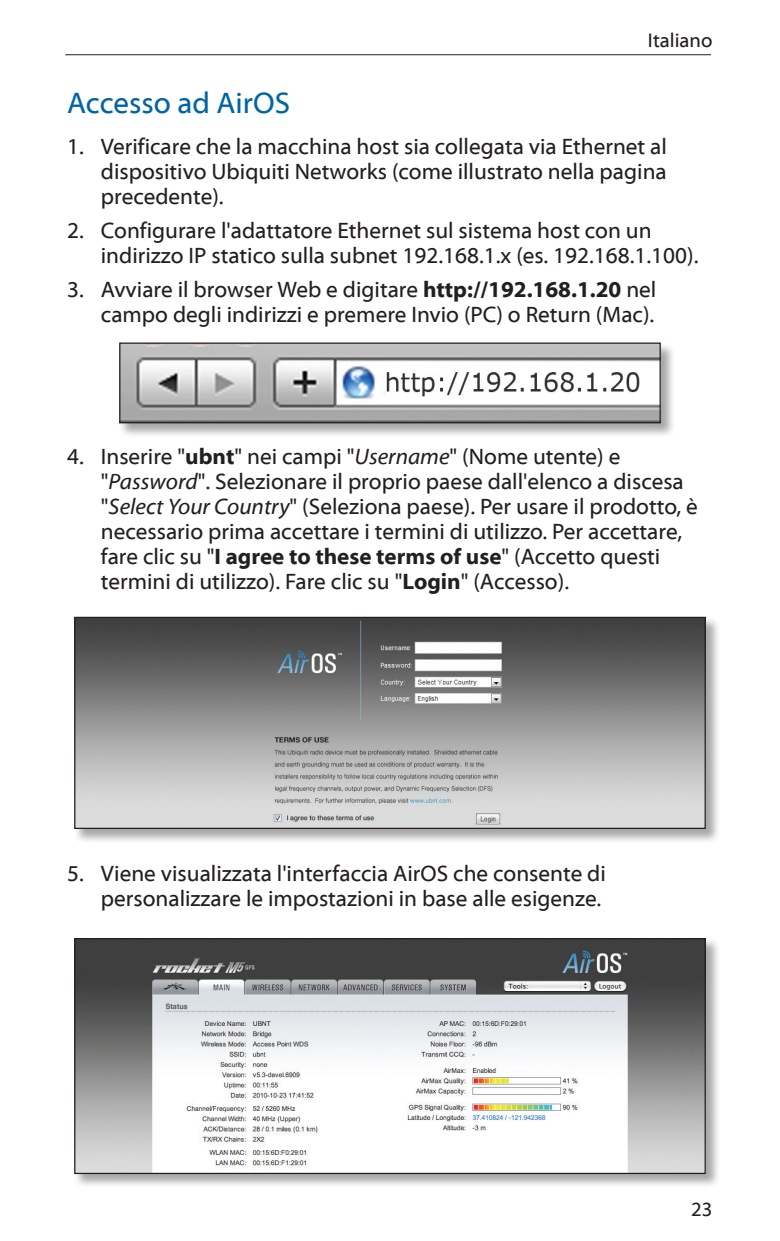
<style>
.page{position:relative;width:780px;height:1241px;background:#fff}
.page>*{position:absolute;margin:0;border:0;box-sizing:border-box;transform-origin:0 0}
.Heading_1{font:30px "Myriad Web Pro";color:#0065a4}
.Numbered_List{font:22.5px/25px "Myriad Web Pro";color:#231f20}
.Header-Footer_Right{font:20px "Myriad Web Pro";color:#231f20}
.Page_Number_Right{font:20px "Myriad Web Pro";color:#231f20}
.s1{font-weight:700}
.s2{font-style:italic}
</style>
<div class="page">
<hr style="left:65px;top:54px;width:646px;height:1px;background:#231f20">
<div style="left:118px;top:342px;width:557px;height:96px;background:#231f20;opacity:.4"></div>
<img style="left:121px;top:344px;width:537px;height:77px">
<div style="left:119px;top:342px;width:541px;height:81px;border:1px solid #241e1b"></div>
<div style="left:73px;top:616px;width:647px;height:227px;background:#231f20;opacity:.4"></div>
<img style="left:76px;top:618px;width:627px;height:208px">
<div style="left:74px;top:616px;width:631px;height:212px;border:1px solid #241e1b"></div>
<div style="left:73px;top:937px;width:647px;height:251px;background:#231f20;opacity:.4"></div>
<img style="left:76px;top:939px;width:627px;height:232px">
<div style="left:74px;top:937px;width:631px;height:236px;border:1px solid #241e1b"></div>
<p class="Header-Footer_Right" style="left:647px;top:29px;width:66px">Italiano</p>
<p class="Heading_1" style="left:67px;top:87px;width:224px">Accesso ad AirOS</p>
<p class="Numbered_List" style="left:101px;top:134px;width:567px;text-align:justify;text-indent:-34px">1. Verificare che la macchina host sia collegata via Ethernet al dispositivo Ubiquiti Networks (come illustrato nella pagina precedente).</p>
<p class="Numbered_List" style="left:101px;top:218px;width:599px;text-indent:-34px">2. Configurare l'adattatore Ethernet sul sistema host con un indirizzo IP statico sulla subnet 192.168.1.x (es. 192.168.1.100).</p>
<p class="Numbered_List" style="left:67px;top:277px;width:590px;text-align:right">3. Avviare il browser Web e digitare <span class="s1">http://192.168.1.20</span> nel campo degli indirizzi e premere Invio (PC) o Return (Mac).</p>
<p class="Numbered_List" style="left:101px;top:444px;width:598px;text-indent:-34px">4. Inserire "<span class="s1">ubnt</span>" nei campi "<span class="s2">Username</span>" (Nome utente) e "<span class="s2">Password</span>". Selezionare il proprio paese dall'elenco a discesa "<span class="s2">Select Your Country</span>" (Seleziona paese). Per usare il prodotto, è necessario prima accettare i termini di utilizzo. Per accettare, fare clic su "<span class="s1">I agree to these terms of use</span>" (Accetto questi termini di utilizzo). Fare clic su "<span class="s1">Login</span>" (Accesso).</p>
<p class="Numbered_List" style="left:67px;top:861px;width:540px;text-align:right">5. Viene visualizzata l'interfaccia AirOS che consente di personalizzare le impostazioni in base alle esigenze.</p>
<p class="Page_Number_Right" style="left:691px;top:1198px;width:23px">23</p>
</div>
